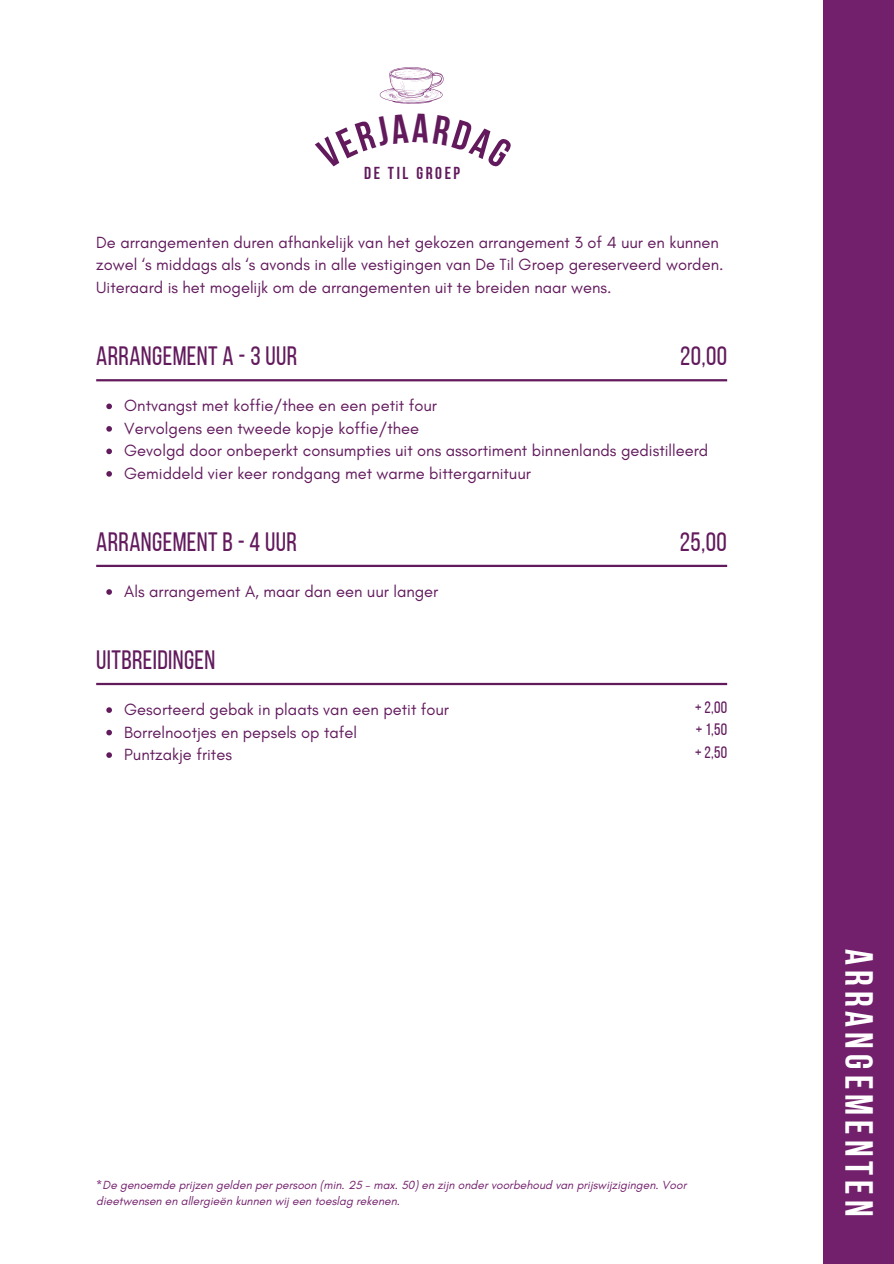
<style>
.page{position:relative;width:894px;height:1264px;background:#fff}
.page>*{position:absolute;margin:0;border:0;box-sizing:border-box;transform-origin:0 0}
.t1{font:39px "Bebas Neue Cyrillic";letter-spacing:.13em;color:#fff}
.t2{font:26.55px "Bebas Neue";letter-spacing:.015em;color:#621a5d}
.t3{font:17.25px "Bebas Neue Cyrillic";letter-spacing:.15em;color:#621a5d}
.t4{font:16.5px/22.5px "Glacial Indifference";color:#621a5d}
.t5{font:16.5px/22.5px "Bebas Neue";color:#621a5d;text-align:justify}
.t6{font:italic 12px/16px "Glacial Indifference";color:#721f6c}
</style>
<div class="page">
<div style="left:0;top:0;width:893px;height:1263px;background:#721f6c"></div>
<div style="left:0;top:0;width:823px;height:1263px;background:#fff"></div>
<hr style="left:96px;top:379px;width:631px;height:2px;background:#621a5d">
<svg style="left:106px;top:403px;width:6px;height:6px"></svg>
<svg style="left:106px;top:426px;width:6px;height:5px"></svg>
<svg style="left:106px;top:448px;width:6px;height:6px"></svg>
<svg style="left:106px;top:471px;width:6px;height:5px"></svg>
<hr style="left:96px;top:564px;width:631px;height:3px;background:#621a5d">
<svg style="left:106px;top:589px;width:6px;height:6px"></svg>
<hr style="left:96px;top:683px;width:631px;height:2px;background:#621a5d">
<svg style="left:379px;top:67px;width:64px;height:36px"></svg>
<svg style="left:106px;top:707px;width:6px;height:6px"></svg>
<svg style="left:106px;top:729px;width:6px;height:6px"></svg>
<svg style="left:106px;top:752px;width:6px;height:6px"></svg>
<p class="t3" style="left:364px;top:166px;width:98px">DE TIL GROEP</p>
<p class="t4" style="left:96px;top:231px;width:628px">De arrangementen duren afhankelijk van het gekozen arrangement 3 of 4 uur en kunnen zowel ‘s middags als ‘s avonds in alle vestigingen van De Til Groep gereserveerd worden.<br>Uiteraard is het mogelijk om de arrangementen uit te breiden naar wens.</p>
<h2 class="t2" style="left:96px;top:345px;width:202px">ARRANGEMENT A - 3 UUR</h2>
<h2 class="t2" style="left:680px;top:345px;width:48px">20,00</h2>
<p class="t4" style="left:124px;top:394px;width:314px">Ontvangst met koffie/thee en een petit four</p>
<h1 class="t4" style="left:124px;top:417px;width:296px">Vervolgens een tweede kopje koffie/thee</h1>
<h3 class="t4" style="left:124px;top:439px;width:585px">Gevolgd door onbeperkt consumpties uit ons assortiment binnenlands gedistilleerd</h3>
<h4 class="t4" style="left:124px;top:462px;width:408px">Gemiddeld vier keer rondgang met warme bittergarnituur</h4>
<p class="t2" style="left:96px;top:530px;width:202px">ARRANGEMENT B - 4 UUR</p>
<p class="t2" style="left:679px;top:530px;width:48px">25,00</p>
<p class="t4" style="left:124px;top:580px;width:315px">Als arrangement A, maar dan een uur langer</p>
<p class="t2" style="left:96px;top:648px;width:121px">UITBREIDINGEN</p>
<p class="t4" style="left:124px;top:698px;width:326px">Gesorteerd gebak in plaats van een petit four</p>
<h2 class="t4" style="left:124px;top:720px;width:234px">Borrelnootjes en pepsels op tafel</h2>
<h2 class="t4" style="left:124px;top:743px;width:109px">Puntzakje frites</h2>
<p class="t5" style="left:695px;top:697px;width:34px">+ 2,00 + 1,50 + 2,50</p>
<p class="t6" style="left:96px;top:1176px;width:591px">*De genoemde prijzen gelden per persoon (min. 25 - max. 50) en zijn onder voorbehoud van prijswijzigingen. Voor dieetwensen en allergieën kunnen wij een toeslag rekenen.</p>
<h1 class="t1" style="left:874px;top:948px;width:269px;rotate:90deg">ARRANGEMENTEN</h1>
</div>
